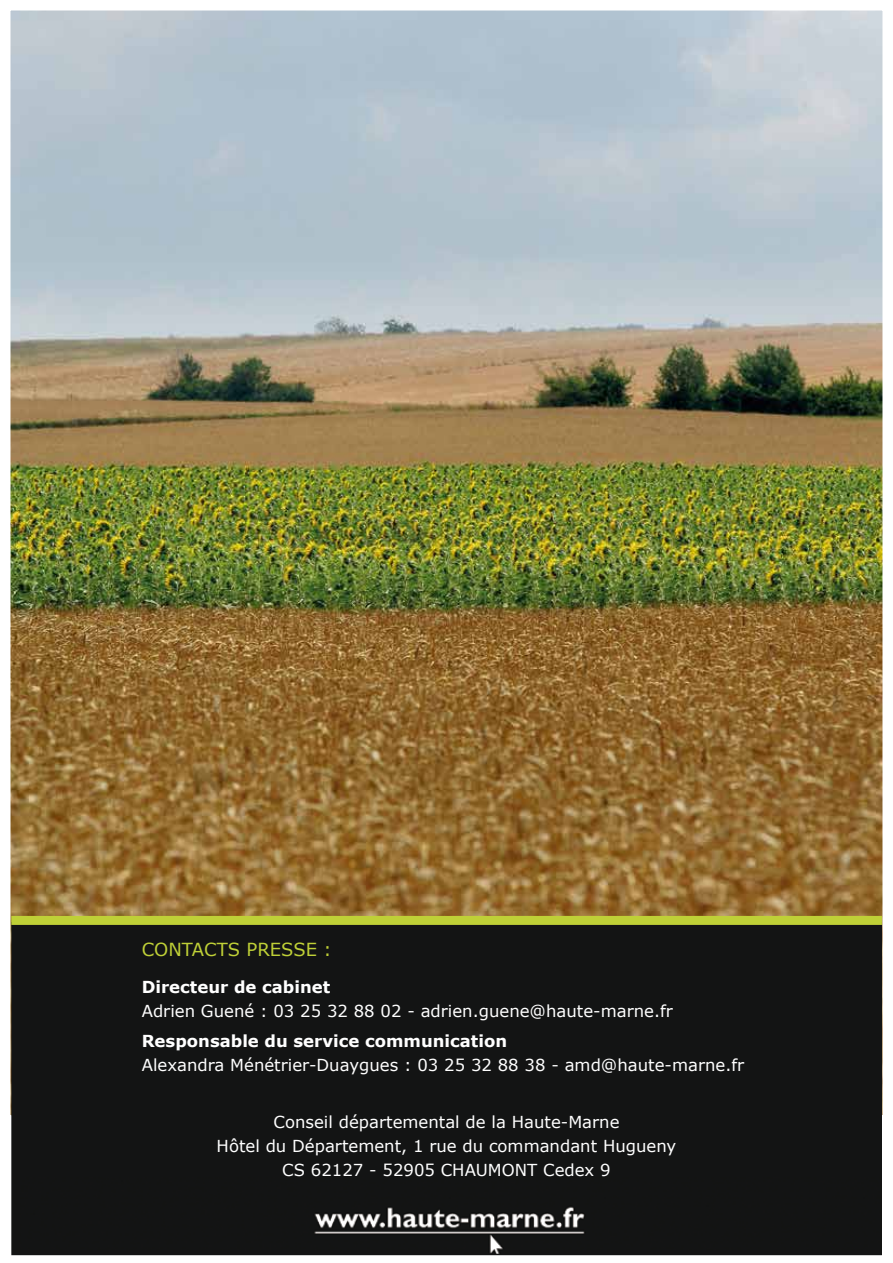
<style>
.page{position:relative;width:893px;height:1263px;background:#fff}
.page>*{position:absolute;margin:0;border:0;box-sizing:border-box;transform-origin:0 0}
.t1{font:18px "Verdana";color:#bfd037}
.t2{font:16.5px/24px "Verdana";color:#fff;text-align:center}
.t3{font:700 16.5px "Verdana";color:#fff}
</style>
<div class="page">
<img style="left:11px;top:11px;width:871px;height:905px">
<div style="left:12px;top:923px;width:869px;height:331px;background:#131414"></div>
<img style="left:314px;top:1207px;width:271px;height:45px">
<div style="left:11px;top:916px;width:871px;height:9px;background:#bfd037"></div>
<p class="t1" style="left:142px;top:937px;width:191px">CONTACTS PRESSE :</p>
<p class="t3" style="left:142px;top:975px;width:190px">Directeur de cabinet</p>
<p class="t2" style="left:142px;top:999px;width:533px">Adrien Guené : 03 25 32 88 02 - adrien.guene@haute-marne.fr</p>
<p class="t3" style="left:142px;top:1029px;width:367px">Responsable du service communication</p>
<p class="t2" style="left:142px;top:1053px;width:604px">Alexandra Ménétrier-Duaygues : 03 25 32 88 38 - amd@haute-marne.fr</p>
<p class="t2" style="left:217px;top:1110px;width:461px">Conseil départemental de la Haute-Marne<br>Hôtel du Département, 1 rue du commandant Hugueny<br>CS 62127 - 52905 CHAUMONT Cedex 9</p>
</div>
